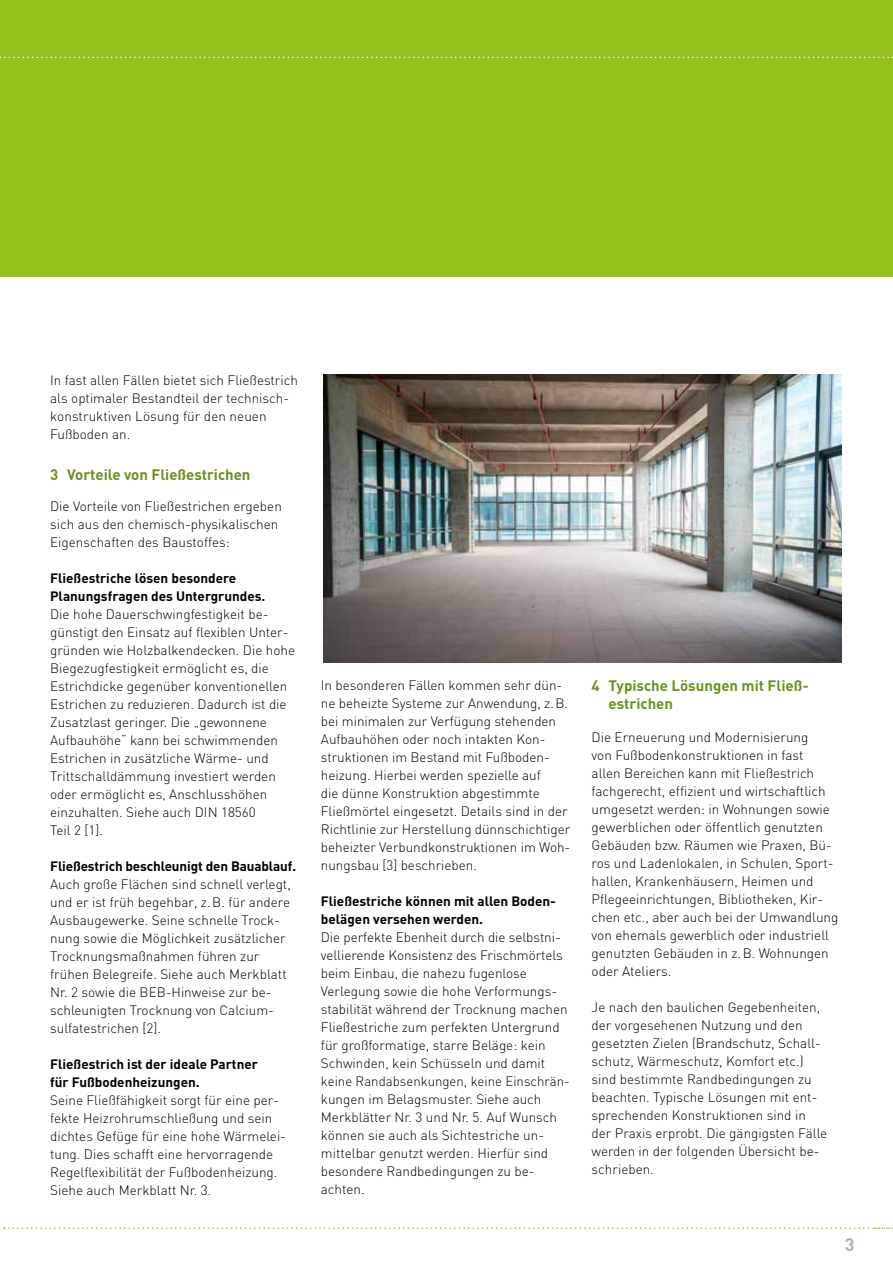
<style>
.page{position:relative;width:893px;height:1263px;background:#fff}
.page>*{position:absolute;margin:0;border:0;box-sizing:border-box;transform-origin:0 0}
.t1{font:700 18px "DIN";color:#a3b6bc}
.t2{font:700 15px/18px "DIN";color:#6a921d}
.t3{font:300 13.5px/18px "DIN";color:#000}
.t4{font:700 13.5px/18px "DIN";color:#000}
</style>
<div class="page">
<svg style="left:4px;top:1227px;width:889px;height:2px"></svg>
<div style="left:0;top:0;width:893px;height:276px;background:#94c11c"></div>
<svg style="left:0;top:57px;width:893px;height:2px"></svg>
<img style="left:324px;top:374px;width:518px;height:288px">
<p class="t3" style="left:50px;top:371px;width:249px">In fast allen Fällen bietet sich Fließestrich als optimaler Bestandteil der technisch&shy;konstruktiven Lösung für den neuen Fußboden an.</p>
<p class="t2" style="left:50px;top:465px;width:202px">3 Vorteile von Fließestrichen</p>
<p class="t3" style="left:50px;top:497px;width:233px">Die Vorteile von Fließestrichen ergeben sich aus den chemisch-physikalischen<br>Eigenschaften des Baustoffes:</p>
<p class="t4" style="left:50px;top:569px;width:217px">Fließestriche lösen besondere<br>Planungsfragen des Untergrundes.</p>
<p class="t3" style="left:50px;top:605px;width:246px">Die hohe Dauerschwingfestigkeit be&shy;günstigt den Einsatz auf flexiblen Unter&shy;gründen wie Holzbalkendecken. Die hohe Biegezugfestigkeit ermöglicht es, die Estrichdicke gegenüber konventionellen Estrichen zu reduzieren. Dadurch ist die Zusatzlast geringer. Die „gewonnene Aufbauhöhe“ kann bei schwimmenden Estrichen in zusätzliche Wärme- und Trittschalldämmung investiert werden oder ermöglicht es, Anschlusshöhen einzuhalten. Siehe auch DIN 18560<br>Teil 2 [1].</p>
<p class="t4" style="left:50px;top:857px;width:247px">Fließestrich beschleunigt den Bauablauf.</p>
<p class="t3" style="left:50px;top:875px;width:242px">Auch große Flächen sind schnell verlegt, und er ist früh begehbar, z.B. für andere Ausbaugewerke. Seine schnelle Trock&shy;nung sowie die Möglichkeit zusätzlicher Trocknungsmaßnahmen führen zur frühen Belegreife. Siehe auch Merkblatt Nr. 2 sowie die BEB-Hinweise zur be&shy;schleunigten Trocknung von Calcium&shy;sulfatestrichen [2].</p>
<p class="t4" style="left:50px;top:1055px;width:209px">Fließestrich ist der ideale Partner für Fußbodenheizungen.</p>
<p class="t3" style="left:50px;top:1091px;width:237px">Seine Fließfähigkeit sorgt für eine per&shy;fekte Heizrohrumschließung und sein dichtes Gefüge für eine hohe Wärmelei&shy;tung. Dies schafft eine hervorragende Regelflexibilität der Fußbodenheizung.<br>Siehe auch Merkblatt Nr. 3.</p>
<p class="t3" style="left:321px;top:676px;width:251px">In besonderen Fällen kommen sehr dün&shy;ne beheizte Systeme zur Anwendung, z.B. bei minimalen zur Verfügung stehenden Aufbauhöhen oder noch intakten Kon&shy;struktionen im Bestand mit Fußboden&shy;heizung. Hierbei werden spezielle auf<br>die dünne Konstruktion abgestimmte Fließmörtel eingesetzt. Details sind in der Richtlinie zur Herstellung dünnschichtiger beheizter Verbundkonstruktionen im Woh&shy;nungsbau [3] beschrieben.</p>
<p class="t4" style="left:321px;top:892px;width:237px">Fließestriche können mit allen Boden&shy;belägen versehen werden.</p>
<p class="t3" style="left:321px;top:928px;width:250px">Die perfekte Ebenheit durch die selbstni&shy;vellierende Konsistenz des Frischmörtels beim Einbau, die nahezu fugenlose Verlegung sowie die hohe Verformungs&shy;stabilität während der Trocknung machen Fließestriche zum perfekten Untergrund für großformatige, starre Beläge: kein Schwinden, kein Schüsseln und damit keine Randabsenkungen, keine Einschrän&shy;kungen im Belagsmuster. Siehe auch Merkblätter Nr. 3 und Nr. 5. Auf Wunsch können sie auch als Sichtestriche un&shy;mittelbar genutzt werden. Hierfür sind besondere Randbedingungen zu be&shy;achten.</p>
<p class="t2" style="left:609px;top:677px;width:200px;text-indent:-17px">4 Typische Lösungen mit Fließ&shy;estrichen</p>
<p class="t3" style="left:592px;top:728px;width:248px">Die Erneuerung und Modernisierung<br>von Fußbodenkonstruktionen in fast<br>allen Bereichen kann mit Fließestrich fachgerecht, effizient und wirtschaftlich umgesetzt werden: in Wohnungen sowie gewerblichen oder öffentlich genutzten Gebäuden bzw. Räumen wie Praxen, Bü&shy;ros und Ladenlokalen, in Schulen, Sport&shy;hallen, Krankenhäusern, Heimen und Pflegeeinrichtungen, Bibliotheken, Kir&shy;chen etc., aber auch bei der Umwandlung von ehemals gewerblich oder industriell genutzten Gebäuden in z.B. Wohnungen oder Ateliers.</p>
<p class="t3" style="left:592px;top:998px;width:237px">Je nach den baulichen Gegebenheiten, der vorgesehenen Nutzung und den gesetzten Zielen (Brandschutz, Schall&shy;schutz, Wärmeschutz, Komfort etc.) sind bestimmte Randbedingungen zu beachten. Typische Lösungen mit ent&shy;sprechenden Konstruktionen sind in der Praxis erprobt. Die gängigsten Fälle werden in der folgenden Übersicht be&shy;schrieben.</p>
<h1 class="t1" style="left:845px;top:1232px;width:11px">3</h1>
</div>
